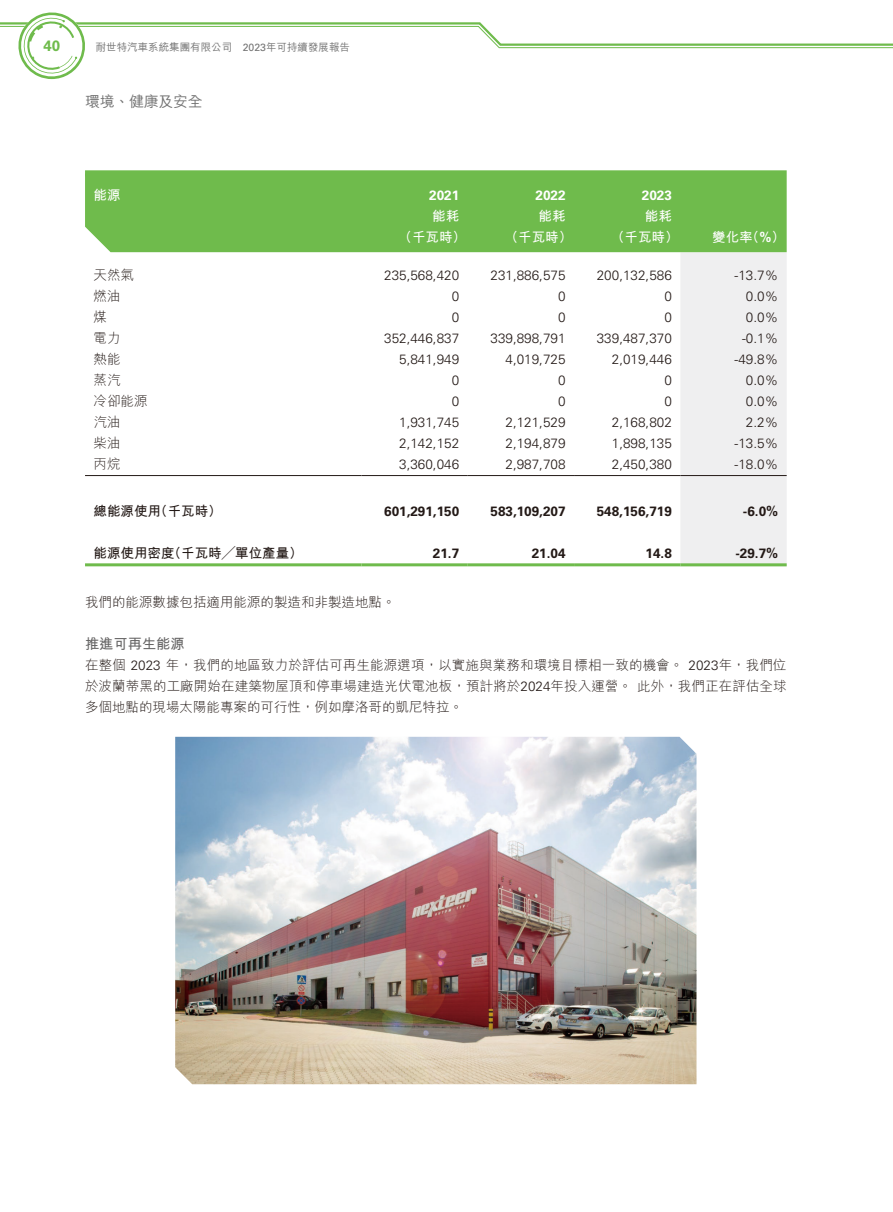
<style>
.page{position:relative;width:893px;height:1212px;background:#fff}
.page>*{position:absolute;margin:0;border:0;box-sizing:border-box;transform-origin:0 0}
.t1{font:500 15px "M Hei HK";letter-spacing:-.02em;color:#727272}
.t2{font:700 15px "Univers LT Std";color:#6fbb4c}
.t3{font:700 14.25px "M Hei HK";color:#666565}
.t4{font:300 13.5px "Univers LT Std";color:#231916}
.t5{font:300 13.5px/21px "M Hei HK";color:#231916;text-align:justify}
.t6{font:700 13.5px "Univers LT Std";color:#231916}
.t7{font:700 13.5px/21px "M Hei HK";color:#fff}
.t8{font:700 13.5px "M Hei HK";color:#231916}
.t9{font:700 13.5px "Univers LT Std";color:#fff}
.t10{font:500 10.5px "M Hei HK";color:#727272}
.s1{font-family:"Univers LT Std";font-weight:400}
.s2{font-family:"Univers LT Std"}
</style>
<div class="page">
<svg style="left:0;top:12px;width:893px;height:68px"></svg>
<div style="left:680px;top:252px;width:107px;height:311px;background:#efeff0"></div>
<div style="left:85px;top:170px;width:702px;height:82px;background:#6fbb4c"></div>
<hr style="left:85px;top:475px;width:276px;height:1px;background:#231916">
<hr style="left:361px;top:475px;width:107px;height:1px;background:#231916">
<hr style="left:468px;top:475px;width:106px;height:1px;background:#231916">
<hr style="left:574px;top:475px;width:106px;height:1px;background:#231916">
<hr style="left:680px;top:475px;width:107px;height:1px;background:#231916">
<hr style="left:85px;top:563px;width:276px;height:3px;background:#6fbb4c">
<hr style="left:361px;top:563px;width:107px;height:3px;background:#6fbb4c">
<hr style="left:468px;top:563px;width:106px;height:3px;background:#6fbb4c">
<hr style="left:574px;top:563px;width:106px;height:3px;background:#6fbb4c">
<hr style="left:680px;top:563px;width:107px;height:3px;background:#6fbb4c">
<img style="left:175px;top:737px;width:521px;height:347px">
<p class="t2" style="left:43px;top:37px;width:18px">40</p>
<p class="t10" style="left:96px;top:40px;width:256px">耐世特汽車系統集團有限公司 <span class="s1">2023</span>年可持續發展報告</p>
<p class="t1" style="left:85px;top:91px;width:119px">環境、健康及安全</p>
<p class="t7" style="left:94px;top:184px;width:29px">能源</p>
<p class="t9" style="left:429px;top:187px;width:32px">2021</p>
<p class="t7" style="left:398px;top:205px;width:69px;text-indent:34px">能耗（千瓦時）</p>
<p class="t9" style="left:535px;top:187px;width:32px">2022</p>
<p class="t7" style="left:505px;top:205px;width:69px;text-indent:34px">能耗（千瓦時）</p>
<p class="t9" style="left:642px;top:187px;width:32px">2023</p>
<p class="t7" style="left:611px;top:205px;width:69px;text-indent:34px">能耗（千瓦時）</p>
<p class="t7" style="left:712px;top:226px;width:74px">變化率（<span class="s2">%</span>）</p>
<p class="t5" style="left:94px;top:264px;width:42px">天然氣</p>
<p class="t4" style="left:384px;top:267px;width:77px">235,568,420</p>
<p class="t4" style="left:490px;top:267px;width:77px">231,886,575</p>
<p class="t4" style="left:597px;top:267px;width:77px">200,132,586</p>
<p class="t4" style="left:735px;top:267px;width:45px">-13.7%</p>
<p class="t5" style="left:94px;top:285px;width:29px">燃油</p>
<p class="t4" style="left:452px;top:288px;width:9px">0</p>
<p class="t4" style="left:558px;top:288px;width:9px">0</p>
<p class="t4" style="left:664px;top:288px;width:9px">0</p>
<p class="t4" style="left:746px;top:288px;width:34px">0.0%</p>
<p class="t5" style="left:94px;top:306px;width:15px">煤</p>
<p class="t4" style="left:452px;top:309px;width:9px">0</p>
<p class="t4" style="left:558px;top:309px;width:9px">0</p>
<p class="t4" style="left:664px;top:309px;width:9px">0</p>
<p class="t4" style="left:746px;top:309px;width:34px">0.0%</p>
<p class="t5" style="left:94px;top:327px;width:29px">電力</p>
<p class="t4" style="left:384px;top:330px;width:77px">352,446,837</p>
<p class="t4" style="left:490px;top:330px;width:77px">339,898,791</p>
<p class="t4" style="left:597px;top:330px;width:77px">339,487,370</p>
<p class="t4" style="left:742px;top:330px;width:38px">-0.1%</p>
<p class="t5" style="left:94px;top:348px;width:29px">熱能</p>
<p class="t4" style="left:399px;top:351px;width:62px">5,841,949</p>
<p class="t4" style="left:505px;top:351px;width:62px">4,019,725</p>
<p class="t4" style="left:612px;top:351px;width:62px">2,019,446</p>
<p class="t4" style="left:735px;top:351px;width:45px">-49.8%</p>
<p class="t5" style="left:94px;top:369px;width:29px">蒸汽</p>
<p class="t4" style="left:452px;top:372px;width:9px">0</p>
<p class="t4" style="left:558px;top:372px;width:9px">0</p>
<p class="t4" style="left:664px;top:372px;width:9px">0</p>
<p class="t4" style="left:746px;top:372px;width:34px">0.0%</p>
<p class="t5" style="left:94px;top:390px;width:55px">冷卻能源</p>
<p class="t4" style="left:452px;top:393px;width:9px">0</p>
<p class="t4" style="left:558px;top:393px;width:9px">0</p>
<p class="t4" style="left:664px;top:393px;width:9px">0</p>
<p class="t4" style="left:746px;top:393px;width:34px">0.0%</p>
<p class="t5" style="left:94px;top:411px;width:29px">汽油</p>
<p class="t4" style="left:399px;top:414px;width:62px">1,931,745</p>
<p class="t4" style="left:505px;top:414px;width:62px">2,121,529</p>
<p class="t4" style="left:612px;top:414px;width:62px">2,168,802</p>
<p class="t4" style="left:746px;top:414px;width:34px">2.2%</p>
<p class="t5" style="left:94px;top:432px;width:29px">柴油</p>
<p class="t4" style="left:399px;top:435px;width:62px">2,142,152</p>
<p class="t4" style="left:505px;top:435px;width:62px">2,194,879</p>
<p class="t4" style="left:612px;top:435px;width:62px">1,898,135</p>
<p class="t4" style="left:735px;top:435px;width:45px">-13.5%</p>
<p class="t5" style="left:94px;top:453px;width:29px">丙烷</p>
<p class="t4" style="left:399px;top:456px;width:62px">3,360,046</p>
<p class="t4" style="left:505px;top:456px;width:62px">2,987,708</p>
<p class="t4" style="left:612px;top:456px;width:62px">2,450,380</p>
<p class="t4" style="left:735px;top:456px;width:45px">-18.0%</p>
<p class="t8" style="left:94px;top:501px;width:130px">總能源使用（千瓦時）</p>
<p class="t6" style="left:384px;top:503px;width:77px">601,291,150</p>
<p class="t6" style="left:490px;top:503px;width:77px">583,109,207</p>
<p class="t6" style="left:597px;top:503px;width:77px">548,156,719</p>
<p class="t6" style="left:743px;top:503px;width:37px">-6.0%</p>
<p class="t8" style="left:94px;top:543px;width:211px">能源使用密度（千瓦時╱單位產量）</p>
<p class="t6" style="left:433px;top:545px;width:28px">21.7</p>
<p class="t6" style="left:532px;top:545px;width:35px">21.04</p>
<p class="t6" style="left:646px;top:545px;width:28px">14.8</p>
<p class="t6" style="left:735px;top:545px;width:44px">-29.7%</p>
<p class="t5" style="left:85px;top:591px;width:312px">我們的能源數據包括適用能源的製造和非製造地點。</p>
<p class="t3" style="left:85px;top:633px;width:101px">推進可再生能源</p>
<p class="t5" style="left:85px;top:654px;width:703px">在整個 <span class="s2">2023</span> 年，我們的地區致力於評估可再生能源選項，以實施與業務和環境目標相一致的機會。 <span class="s2">2023</span>年，我們位於波蘭蒂黑的工廠開始在建築物屋頂和停車場建造光伏電池板，預計將於<span class="s2">2024</span>年投入運營。此外，我們正在評估全球多個地點的現場太陽能專案的可行性，例如摩洛哥的凱尼特拉。</p>
</div>
